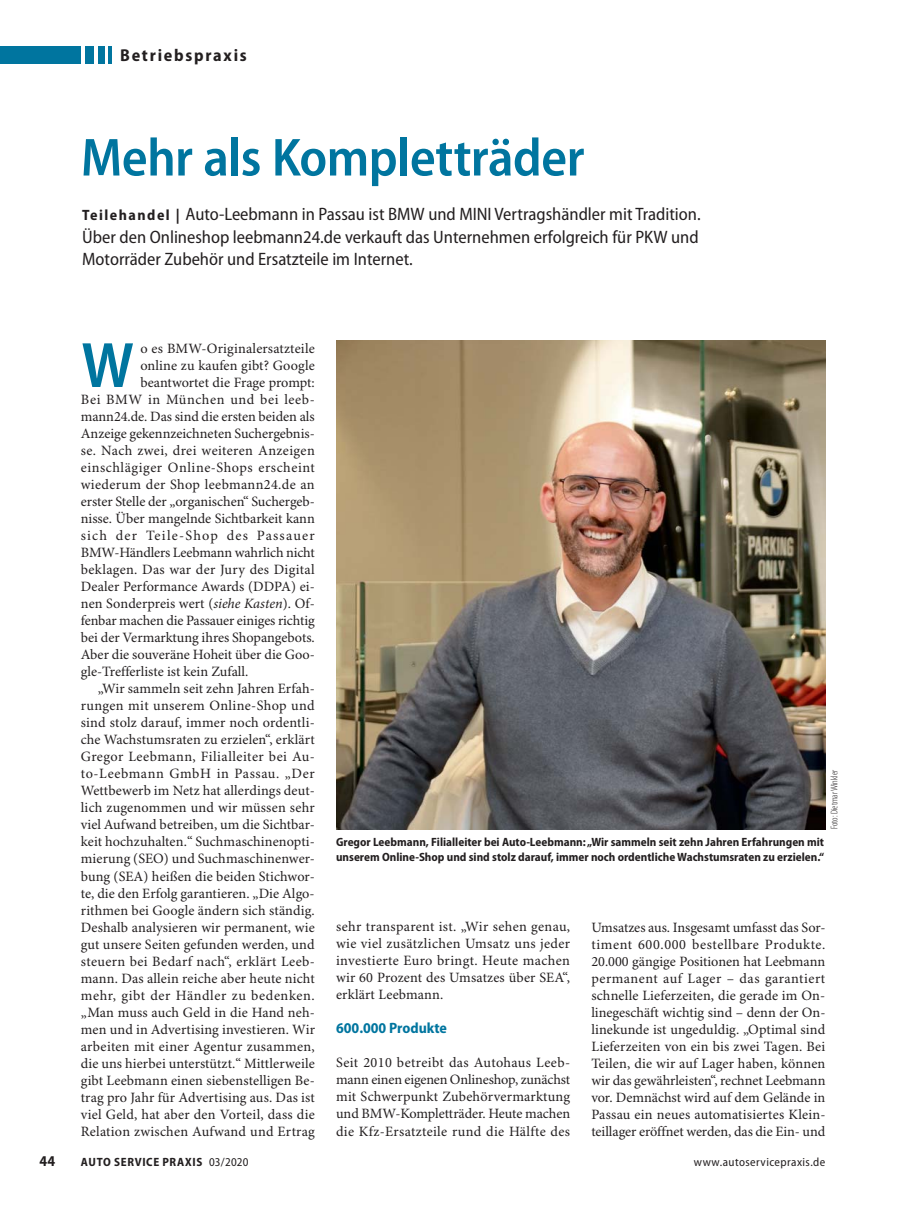
<style>
.page{position:relative;width:919px;height:1212px;background:#fff}
.page>*{position:absolute;margin:0;border:0;box-sizing:border-box;transform-origin:0 0}
.t1{font:600 semi-condensed 64.65px "Myriad Pro";color:#00759f}
.t2{font:600 semi-condensed 54px "Myriad Pro";letter-spacing:-.01em;color:#00759f}
.t3{font:semi-condensed 18px/22.5px "Myriad Pro";color:#231f20;text-align:justify}
.t4{font:700 semi-condensed 17.25px "Myriad Pro";letter-spacing:.1em;color:#231f20}
.t5{font:700 semi-condensed 15px "Myriad Pro";color:#00759f}
.t6{font:700 semi-condensed 15px "Myriad Pro";color:#231f20}
.t7{font:14.25px/17px "Minion Pro";letter-spacing:.01em;color:#231f20;text-align:justify}
.t8{font:14.25px "Minion Pro";letter-spacing:.04em;color:#231f20}
.t9{font:14.25px "Minion Pro";letter-spacing:-.01em;color:#231f20}
.t10{font:14.25px "Minion Pro";letter-spacing:.03em;color:#231f20}
.t11{font:14.25px "Minion Pro";letter-spacing:.085em;color:#231f20}
.t12{font:700 semi-condensed 12px/15px "Myriad Pro";color:#231f20}
.t13{font:700 semi-condensed 12px "Myriad Pro";letter-spacing:.055em;color:#231f20}
.t14{font:semi-condensed 12px "Myriad Pro";letter-spacing:.035em;color:#231f20}
.t15{font:300 condensed 9.75px "Myriad Pro";color:#231f20}
.s1{font-weight:700;font-size:15px}
.s2{font-style:italic}
.s3{font-weight:400}
</style>
<div class="page">
<hr style="left:108px;top:47px;width:4px;height:17px;background:#00759f">
<div style="left:85px;top:47px;width:9px;height:17px;background:#00759f"></div>
<div style="left:98px;top:47px;width:6px;height:17px;background:#00759f"></div>
<div style="left:0;top:47px;width:81px;height:17px;background:#00759f"></div>
<img style="left:336px;top:340px;width:489px;height:489px">
<p class="t4" style="left:120px;top:49px;width:128px">Betriebspraxis</p>
<h2 class="t2" style="left:81px;top:125px;width:505px">Mehr als Kompletträder</h2>
<p class="t3" style="left:82px;top:205px;width:620px"><span class="s1">Teilehandel |</span> Auto-Leebmann in Passau ist BMW und MINI Vertragshändler mit Tradition.<br>Über den Onlineshop leebmann24.de verkauft das Unternehmen erfolgreich für PKW und Motorräder Zubehör und Ersatzteile im Internet.</p>
<h1 class="t1" style="left:81px;top:327px;width:54px">W</h1>
<p class="t7" style="left:140px;top:341px;width:176px">o es BMW-Originalersatzteile</p>
<p class="t7" style="left:140px;top:358px;width:176px">online zu kaufen gibt? Google</p>
<p class="t7" style="left:140px;top:375px;width:176px">beantwortet die Frage prompt:</p>
<p class="t8" style="left:81px;top:394px;width:235px">Bei BMW in München und bei leeb-</p>
<p class="t7" style="left:81px;top:409px;width:235px">mann24.de. Das sind die ersten beiden als</p>
<p class="t7" style="left:81px;top:426px;width:235px">Anzeige gekennzeichneten Suchergebnis-</p>
<p class="t10" style="left:81px;top:445px;width:235px">se. Nach zwei, drei weiteren Anzeigen</p>
<p class="t8" style="left:81px;top:462px;width:235px">einschlägiger Online-Shops erscheint</p>
<p class="t7" style="left:81px;top:477px;width:235px">wiede rum der Shop leebmann24.de an</p>
<p class="t7" style="left:81px;top:494px;width:235px">erster Stelle der „organischen“ Suchergeb-</p>
<p class="t7" style="left:81px;top:511px;width:235px">nisse. Über mangelnde Sichtbarkeit kann</p>
<p class="t11" style="left:81px;top:530px;width:235px">sich der Teile-Shop des Passauer</p>
<p class="t9" style="left:81px;top:547px;width:235px">BMW-Händlers Leebmann wahrlich nicht</p>
<p class="t7" style="left:81px;top:562px;width:235px">beklagen. Das war der Jury des Digital</p>
<p class="t7" style="left:81px;top:579px;width:235px">Dealer Performance Awards (DDPA) ei-</p>
<p class="t7" style="left:81px;top:596px;width:235px">nen Sonderpreis wert (<span class="s2">siehe Kasten</span>). Of-</p>
<p class="t9" style="left:81px;top:615px;width:235px">fenbar machen die Passauer einiges richtig</p>
<p class="t7" style="left:81px;top:630px;width:235px">bei der Vermarktung ihres Shop angebots.</p>
<p class="t7" style="left:81px;top:647px;width:235px">Aber die souveräne Hoheit über die Goo-</p>
<p class="t7" style="left:81px;top:664px;width:169px">gle-Trefferliste ist kein Zufall.</p>
<p class="t7" style="left:98px;top:681px;width:218px">„Wir sammeln seit zehn Jahren Erfah-</p>
<p class="t7" style="left:81px;top:698px;width:235px">rungen mit unserem Online-Shop und</p>
<p class="t7" style="left:81px;top:715px;width:235px">sind stolz darauf, immer noch ordentli-</p>
<p class="t7" style="left:81px;top:732px;width:235px">che Wachstumsraten zu erzielen“, erklärt</p>
<p class="t10" style="left:81px;top:751px;width:235px">Gregor Leebmann, Filialleiter bei Au-</p>
<p class="t8" style="left:81px;top:768px;width:235px">to-Leebmann GmbH in Passau. „Der</p>
<p class="t7" style="left:81px;top:784px;width:235px">Wettbewerb im Netz hat allerdings deut-</p>
<p class="t7" style="left:81px;top:801px;width:235px">lich zugenommen und wir müssen sehr</p>
<p class="t7" style="left:81px;top:818px;width:235px">viel Aufwand betreiben, um die Sichtbar-</p>
<p class="t7" style="left:81px;top:835px;width:235px">keit hochzuhalten.“ Suchmaschinenopti-</p>
<p class="t7" style="left:81px;top:852px;width:235px">mierung (SEO) und Suchmaschinenwer-</p>
<p class="t7" style="left:81px;top:869px;width:235px">bung (SEA) heißen die beiden Stichwor-</p>
<p class="t7" style="left:81px;top:886px;width:235px">te, die den Erfolg garantieren. „Die Algo-</p>
<p class="t7" style="left:81px;top:903px;width:235px">rithmen bei Google ändern sich ständig.</p>
<p class="t7" style="left:81px;top:920px;width:235px">Deshalb analysieren wir permanent, wie</p>
<p class="t7" style="left:81px;top:937px;width:235px">gut unsere Seiten gefunden werden, und</p>
<p class="t7" style="left:81px;top:954px;width:235px">steuern bei Bedarf nach“, erklärt Leeb-</p>
<p class="t7" style="left:81px;top:971px;width:235px">mann. Das allein reiche aber heute nicht</p>
<p class="t8" style="left:81px;top:989px;width:235px">mehr, gibt der Händler zu bedenken.</p>
<p class="t7" style="left:81px;top:1005px;width:235px">„Man muss auch Geld in die Hand neh-</p>
<p class="t7" style="left:81px;top:1022px;width:236px">men und in Advertising investieren. Wir</p>
<p class="t7" style="left:81px;top:1039px;width:235px">arbeiten mit einer Agentur zusammen,</p>
<p class="t7" style="left:81px;top:1056px;width:235px">die uns hierbei unterstützt.“ Mittlerweile</p>
<p class="t7" style="left:81px;top:1073px;width:235px">gibt Leebmann einen siebenstelligen Be-</p>
<p class="t7" style="left:81px;top:1090px;width:235px">trag pro Jahr für Advertising aus. Das ist</p>
<p class="t7" style="left:81px;top:1107px;width:235px">viel Geld, hat aber den Vorteil, dass die</p>
<p class="t7" style="left:81px;top:1124px;width:235px">Relation zwischen Aufwand und Ertrag</p>
<p class="t15" style="left:828px;top:829px;width:61px;rotate:-90deg">Foto: Dietmar Winkler</p>
<p class="t12" style="left:336px;top:836px;width:489px">Gregor Leebmann, Filialleiter bei Auto-Leebmann: „Wir sammeln seit zehn Jahren Erfahrungen mit unserem Online-Shop und sind stolz darauf, immer noch ordentliche Wachstumsraten zu erzielen.“</p>
<p class="t7" style="left:336px;top:919px;width:235px">sehr transparent ist. „Wir sehen genau, wie viel zusätzlichen Umsatz uns jeder investierte Euro bringt. Heute machen wir 60 Prozent des Umsatzes über SEA“, erklärt Leebmann.</p>
<p class="t5" style="left:336px;top:1023px;width:112px">600.000 Produkte</p>
<p class="t7" style="left:336px;top:1055px;width:235px">Seit 2010 betreibt das Autohaus Leeb&shy;mann einen eigenen Onlineshop, zunächst mit Schwerpunkt Zubehörvermarktung und BMW-Kompletträder. Heute machen die Kfz-Ersatzteile rund die Hälfte des</p>
<p class="t7" style="left:591px;top:920px;width:235px">Umsatzes aus. Insgesamt umfasst das Sor&shy;timent 600.000 bestellbare Produkte.<br>20.000 gängige Positionen hat Leebmann permanent auf Lager – das garantiert schnelle Lieferzeiten, die gerade im On&shy;linegeschäft wichtig sind – denn der On&shy;linekunde ist ungeduldig. „Optimal sind Lieferzeiten von ein bis zwei Tagen. Bei Teilen, die wir auf Lager haben, können wir das gewährleisten“, rechnet Leebmann vor. Demnächst wird auf dem Gelände in Passau ein neues automatisiertes Klein&shy;teillager eröffnet werden, das die Ein- und</p>
<p class="t6" style="left:39px;top:1155px;width:17px">44</p>
<p class="t13" style="left:81px;top:1157px;width:169px">AUTO SERVICE PRAXIS <span class="s3">03/2020</span></p>
<p class="t14" style="left:693px;top:1157px;width:133px">www.autoservicepraxis.de</p>
</div>
